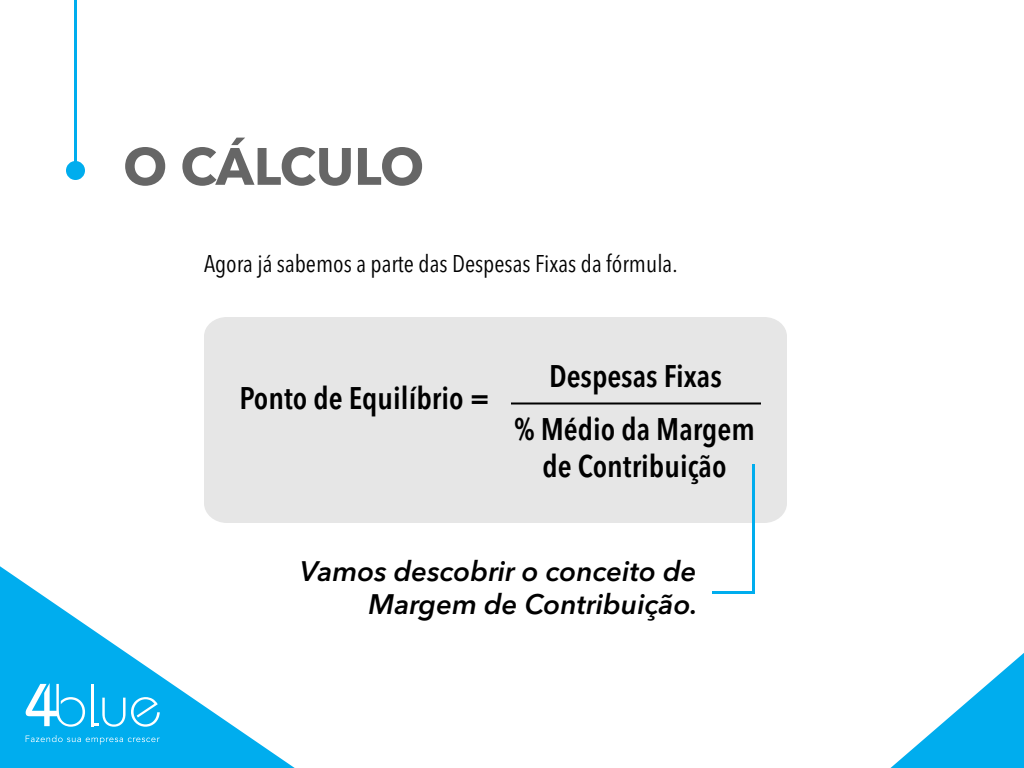
<style>
.page{position:relative;width:1024px;height:768px;background:#fff}
.page>*{position:absolute;margin:0;border:0;box-sizing:border-box;transform-origin:0 0}
.t1{font:700 52px "Avenir Next LT Pro";letter-spacing:-.005em;color:#666}
.t2{font:600 condensed 31px/53px "Avenir Next LT Pro";color:#000;text-align:center}
.t3{font:italic 600 28px/33.6px "Avenir Next LT Pro";color:#000;text-align:right}
.t4{font:condensed 24px "Avenir Next LT Pro";color:#000}
</style>
<div class="page">
<svg style="left:0;top:566px;width:295px;height:202px"></svg>
<svg style="left:26px;top:683px;width:59px;height:44px"></svg>
<hr style="left:91px;top:684px;width:2px;height:42px;background:#fff">
<svg style="left:93px;top:697px;width:67px;height:30px;background:#37bef1"></svg>
<svg style="left:26px;top:735px;width:134px;height:10px"></svg>
<svg style="left:891px;top:653px;width:133px;height:115px"></svg>
<hr style="left:74px;top:0;width:3px;height:172px;background:#00adee">
<div style="left:66px;top:161px;width:19px;height:19px;background:#00adee;border-radius:50%"></div>
<div style="left:204px;top:317px;width:583px;height:206px;background:#e6e6e6"></div>
<hr style="left:511px;top:402px;width:250px;height:2px;background:#000">
<svg style="left:709px;top:461px;width:47px;height:133px"></svg>
<h1 class="t1" style="left:123px;top:135px;width:303px">O CÁLCULO</h1>
<p class="t4" style="left:204px;top:249px;width:475px">Agora já sabemos a parte das Despesas Fixas da fórmula.</p>
<p class="t2" style="left:240px;top:371px;width:252px">Ponto de Equilíbrio =</p>
<p class="t2" style="left:514px;top:349px;width:242px">Despesas Fixas<br>% Médio da Margem</p>
<p class="t2" style="left:542px;top:439px;width:186px">de Contribuição</p>
<p class="t3" style="left:300px;top:554px;width:399px">Vamos descobrir o conceito de<br>Margem de Contribuição.</p>
</div>
